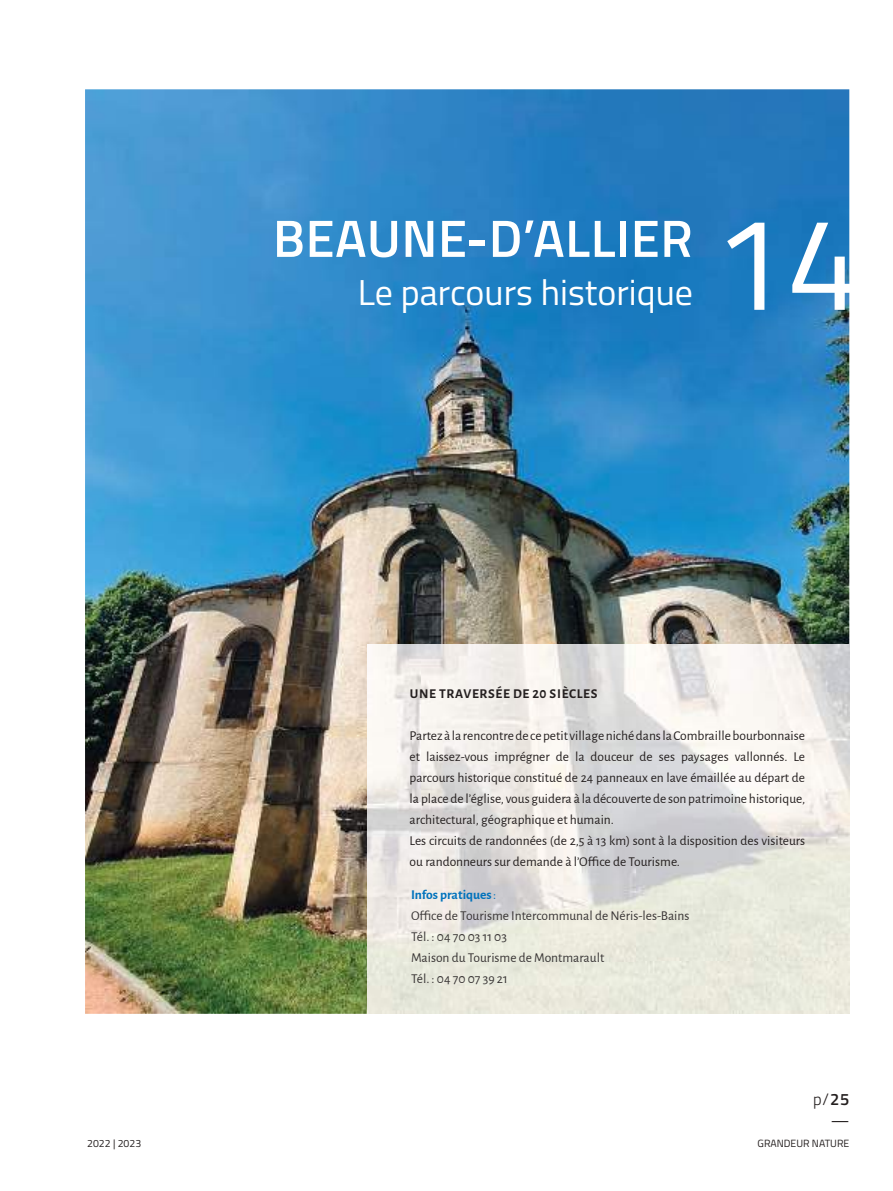
<style>
.page{position:relative;width:893px;height:1191px;background:#fff}
.page>*{position:absolute;margin:0;border:0;box-sizing:border-box;transform-origin:0 0}
.t1{font:132px "Titillium Web";color:#fff}
.t2{font:600 52.5px "Titillium Web";letter-spacing:.01em;color:#fff}
.t3{font:36px "Titillium Web";color:#fff}
.t4{font:300 16.5px/21px "Titillium Web";color:#241f1f;text-align:right}
.t5{font:13.5px/21px "Alegreya Sans";color:#241f1f}
.t6{font:13.5px/21px "Alegreya Sans";color:#393535}
.t7{font:700 13.5px "Alegreya Sans";letter-spacing:.05em;color:#241f1f}
.t8{font:10.5px "Titillium Web";color:#241f1f}
.s1{font-weight:700;color:#0072bc}
.s2{color:#0072bc}
.s3{font-weight:600}
.s4{font-weight:400}
</style>
<div class="page">
<img style="left:85px;top:89px;width:764px;height:924px">
<img style="left:367px;top:645px;width:482px;height:368px">
<h2 class="t2" style="left:273px;top:199px;width:421px">BEAUNE-D’ALLIER</h2>
<h3 class="t3" style="left:358px;top:266px;width:337px">Le parcours historique</h3>
<h1 class="t1" style="left:713px;top:167px;width:149px">14</h1>
<p class="t8" style="left:87px;top:1135px;width:56px">2022 | 2023</p>
<p class="t7" style="left:410px;top:684px;width:189px">UNE TRAVERSÉE DE 20 SIÈCLES</p>
<p class="t5" style="left:410px;top:724px;width:397px">Partez à la rencontre de ce petit village niché dans la Combraille bourbonnaise et laissez-vous imprégner de la douceur de ses paysages vallonnés. Le parcours historique constitué de 24 panneaux en lave émaillée au départ de la place de l’église, vous guidera à la découverte de son patrimoine historique, architectural, géographique et humain.<br>Les circuits de randonnées (de 2,5 à 13 km) sont à la disposition des visiteurs ou randonneurs sur demande à l’Office de Tourisme.</p>
<p class="t6" style="left:411px;top:883px;width:280px"><span class="s1">Infos pratiques</span> <span class="s2">:<br></span>Office de Tourisme Intercommunal de Néris-les-Bains<br>Tél. : 04 70 03 11 03<br>Maison du Tourisme de Montmarault<br>Tél. : 04 70 07 39 21</p>
<p class="t4" style="left:813px;top:1087px;width:38px">p/<span class="s3">25 </span><span class="s4">—</span></p>
<p class="t8" style="left:757px;top:1135px;width:93px">GRANDEUR NATURE</p>
</div>
